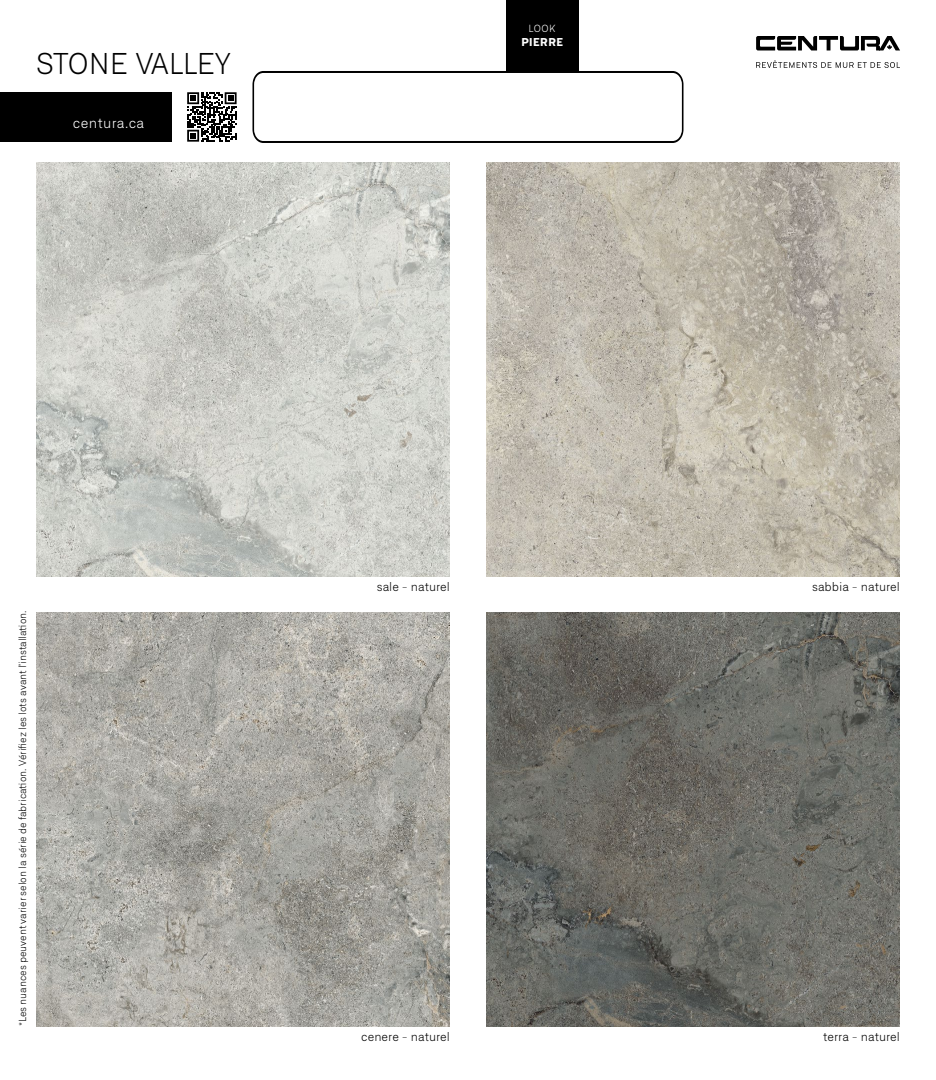
<style>
.page{position:relative;width:936px;height:1080px;background:#fff}
.page>*{position:absolute;margin:0;border:0;box-sizing:border-box;transform-origin:0 0}
.t1{font:300 29px "Neufile Grotesk";letter-spacing:-.02em;color:#000}
.t2{font:300 14px "Neufile Grotesk";letter-spacing:.03em;color:#fff}
.t3{font:300 12px "Neufile Grotesk";letter-spacing:.005em;color:#000}
.t4{font:800 11px "Neufile Grotesk";letter-spacing:.05em;color:#fff}
.t5{font:300 10px "Neufile Grotesk";color:#000}
.t6{font:300 10px "Neufile Grotesk";color:#fff}
</style>
<div class="page">
<svg style="left:187px;top:92px;width:50px;height:50px"></svg>
<svg style="left:756px;top:60px;width:144px;height:8px"></svg>
<svg style="left:756px;top:36px;width:144px;height:14px"></svg>
<div style="left:0;top:92px;width:171px;height:50px;background:#000"></div>
<div style="left:506px;top:0;width:72px;height:71px;background:#000"></div>
<img style="left:36px;top:162px;width:414px;height:414px">
<img style="left:486px;top:162px;width:414px;height:414px">
<img style="left:36px;top:612px;width:414px;height:414px">
<img style="left:486px;top:612px;width:414px;height:414px">
<svg style="left:252px;top:71px;width:432px;height:72px"></svg>
<h1 class="t1" style="left:36px;top:46px;width:196px">STONE VALLEY</h1>
<h2 class="t2" style="left:73px;top:114px;width:73px">centura.ca</h2>
<p class="t6" style="left:529px;top:22px;width:29px">LOOK</p>
<p class="t4" style="left:521px;top:35px;width:43px">PIERRE</p>
<p class="t5" style="left:16px;top:1026px;width:418px;rotate:-90deg">*Les nuances peuvent varier selon la série de fabrication. Vérifiez les lots avant l’installation.</p>
<p class="t3" style="left:377px;top:579px;width:75px">sale - naturel</p>
<p class="t3" style="left:361px;top:1029px;width:90px">cenere - naturel</p>
<p class="t3" style="left:812px;top:579px;width:89px">sabbia - naturel</p>
<p class="t3" style="left:823px;top:1029px;width:78px">terra - naturel</p>
</div>
